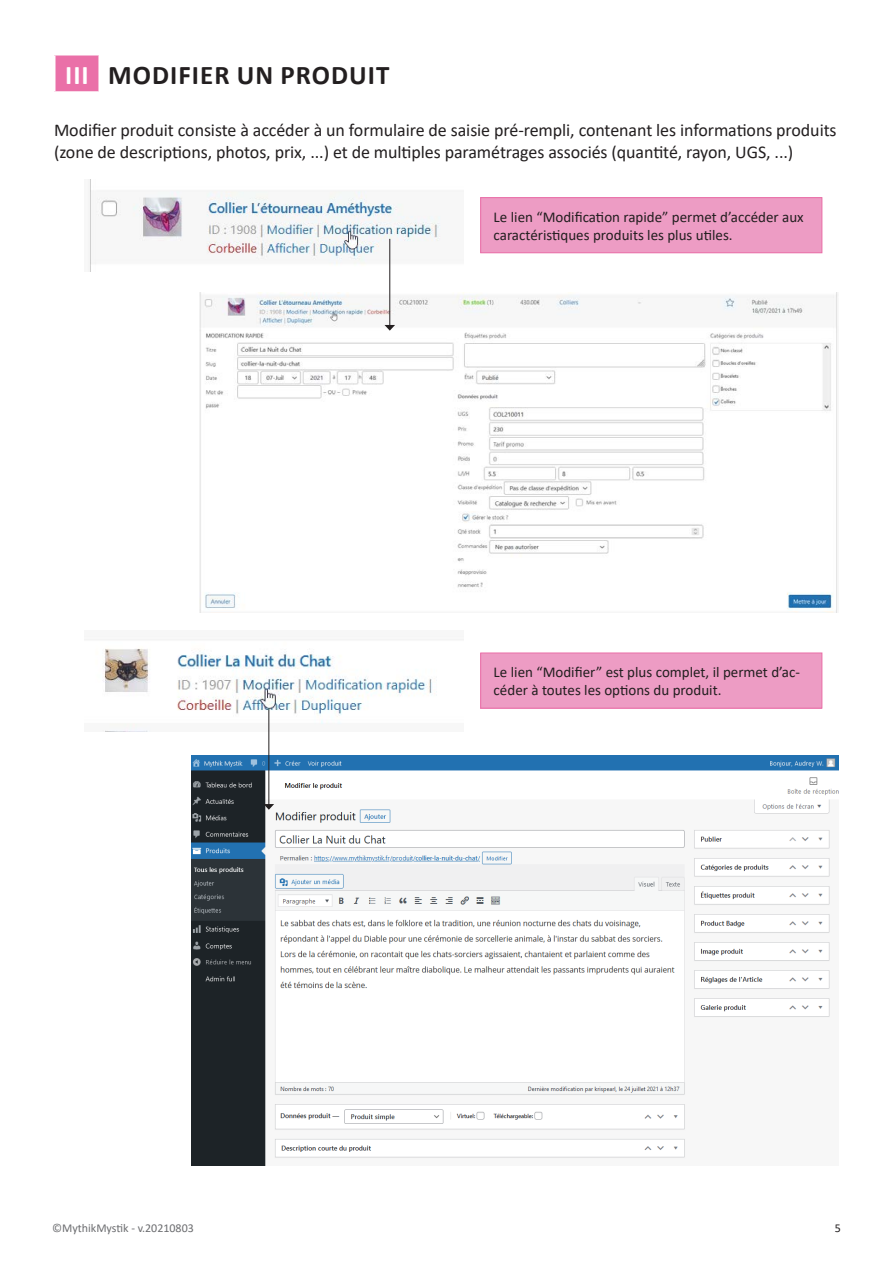
<style>
.page{position:relative;width:893px;height:1263px;background:#fff}
.page>*{position:absolute;margin:0;border:0;box-sizing:border-box;transform-origin:0 0}
.t1{font:700 27px "Calibri";letter-spacing:.04em;color:#231f20}
.t2{font:700 27px "Calibri";color:#fff}
.t3{font:18px/21.6px "Calibri";letter-spacing:-.005em;color:#231f20}
.t4{font:15px/18px "Calibri";color:#231f20}
.t5{font:12px "Calibri";color:#6c6d70}
.t6{font:12px "Calibri";color:#231f20}
</style>
<div class="page">
<div style="left:55px;top:55px;width:44px;height:37px;background:#ea70a8"></div>
<hr style="left:54px;top:54px;width:45px;height:2px;background:#fff">
<hr style="left:54px;top:55px;width:2px;height:36px;background:#fff">
<hr style="left:98px;top:55px;width:2px;height:36px;background:#fff">
<hr style="left:54px;top:91px;width:45px;height:2px;background:#fff">
<img style="left:200px;top:293px;width:638px;height:320px">
<img style="left:89px;top:179px;width:352px;height:92px">
<hr style="left:390px;top:239px;width:1px;height:87px;background:#231f20">
<svg style="left:384px;top:325px;width:11px;height:6px"></svg>
<div style="left:481px;top:198px;width:341px;height:55px;background:#ed9cc4"></div>
<div style="left:480px;top:197px;width:342px;height:56px;border:1px solid #ea70a8"></div>
<img style="left:85px;top:639px;width:378px;height:92px">
<img style="left:192px;top:756px;width:647px;height:409px">
<hr style="left:269px;top:710px;width:1px;height:95px;background:#231f20">
<svg style="left:264px;top:804px;width:10px;height:6px"></svg>
<div style="left:481px;top:653px;width:341px;height:55px;background:#ed9cc4"></div>
<div style="left:480px;top:653px;width:342px;height:55px;border:1px solid #ea70a8"></div>
<p class="t2" style="left:65px;top:55px;width:25px">III</p>
<p class="t1" style="left:108px;top:55px;width:283px">MODIFIER UN PRODUIT</p>
<p class="t3" style="left:54px;top:119px;width:784px">Modifier produit consiste à accéder à un formulaire de saisie pré-rempli, contenant les informations produits (zone de descriptions, photos, prix, ...) et de multiples paramétrages associés (quantité, rayon, UGS, ...)</p>
<p class="t4" style="left:494px;top:207px;width:312px">Le lien “Modification rapide” permet d’accéder aux caractéristiques produits les plus utiles.</p>
<p class="t4" style="left:494px;top:663px;width:308px">Le lien “Modifier” est plus complet, il permet d’ac&shy;céder à toutes les options du produit.</p>
<p class="t5" style="left:52px;top:1219px;width:143px">©MythikMystik - v.20210803</p>
<p class="t6" style="left:835px;top:1219px;width:8px">5</p>
</div>
